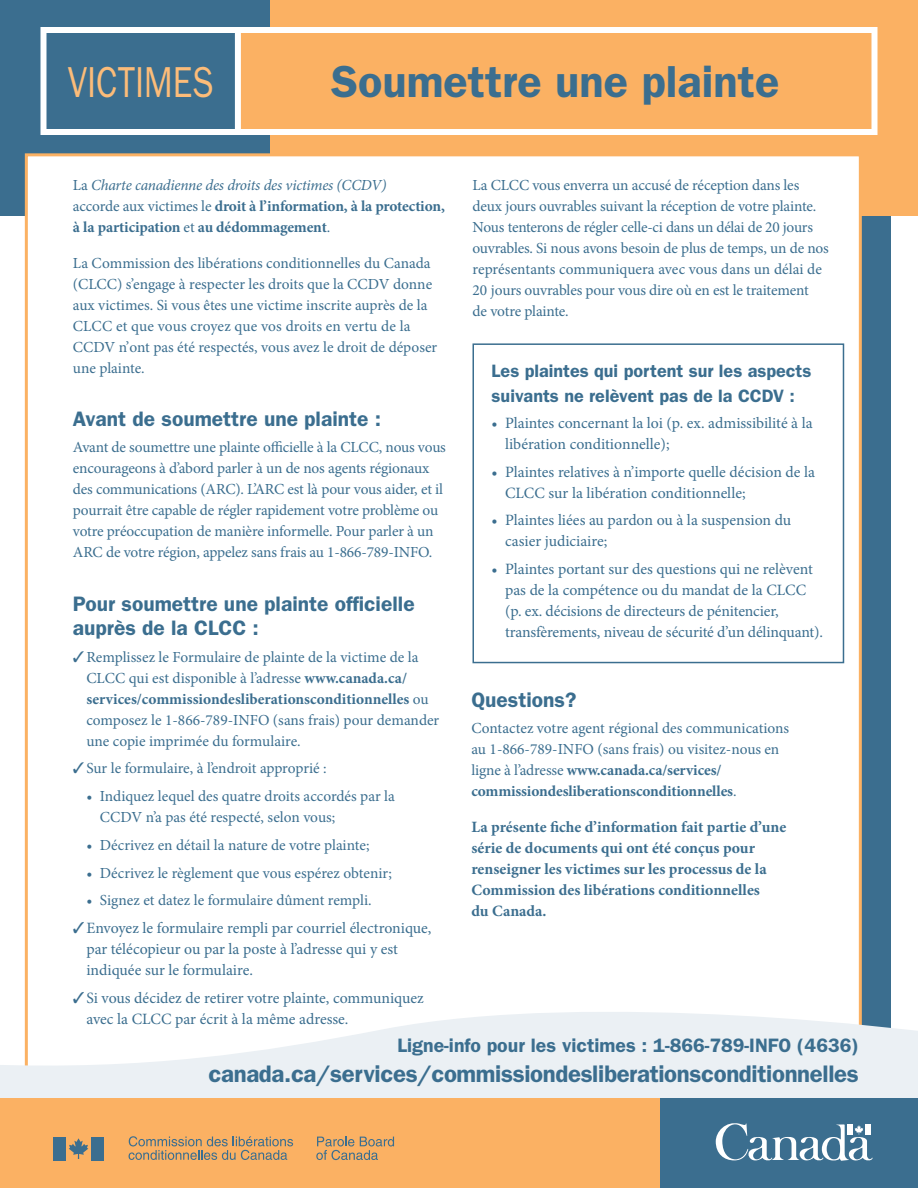
<style>
.page{position:relative;width:918px;height:1188px;background:#fff}
.page>*{position:absolute;margin:0;border:0;box-sizing:border-box;transform-origin:0 0}
.t1{font:600 45px "ITC Franklin Gothic Std";color:#3b6e8f}
.t2{font:43.5px "ITC Franklin Gothic Std";color:#fcbc79;scale:.8 1}
.Body_text{font:600 24px "ITC Franklin Gothic Std";letter-spacing:-.015em;color:#3b6e8f}
.t3{font:600 21px/24.8px "ITC Franklin Gothic Std";color:#3b6e8f}
.Body_text-2{font:600 19.5px "ITC Franklin Gothic Std";color:#3b6e8f}
.t4{font:600 18px/24.8px "ITC Franklin Gothic Std";color:#3b6e8f}
.t5{font:15.75px/21px "Minion Pro";letter-spacing:-.005em;color:#3b6e8f}
.t6{font:700 15.75px/21px "Minion Pro";color:#3b6e8f}
.P_French{font:15.3px/21px "Minion Pro";letter-spacing:-.01em;color:#3b6e8f}
.P_French-2{font:700 15.3px/21px "Minion Pro";letter-spacing:-.01em;color:#3b6e8f}
.s1{font-weight:400}
.s2{font-weight:400;font-style:italic}
.s3{font-weight:700}
</style>
<div class="page">
<div style="left:28px;top:54px;width:863px;height:1072px;background:#3b6e8f"></div>
<div style="left:0;top:0;width:918px;height:216px;background:#fbb163"></div>
<div style="left:0;top:0;width:270px;height:216px;background:#3b6e8f"></div>
<div style="left:25px;top:153px;width:837px;height:963px;background:#fff;border:3px solid #fbb163"></div>
<svg style="left:0;top:988px;width:918px;height:110px;fill:#ebf0f4"></svg>
<div style="left:40px;top:27px;width:201px;height:108px;background:#3b6e8f;border:6px solid #fff"></div>
<div style="left:235px;top:27px;width:643px;height:108px;background:#fbb163;border:6px solid #fff"></div>
<div style="left:0;top:1098px;width:918px;height:90px;background:#fbb163"></div>
<div style="left:660px;top:1098px;width:258px;height:90px;background:#3b6e8f"></div>
<svg style="left:716px;top:1123px;width:157px;height:38px"></svg>
<svg style="left:69px;top:1138px;width:19px;height:21px"></svg>
<div style="left:53px;top:1137px;width:13px;height:23px;background:#3b6e8f"></div>
<div style="left:92px;top:1137px;width:12px;height:23px;background:#3b6e8f"></div>
<svg style="left:316px;top:1137px;width:78px;height:23px"></svg>
<svg style="left:129px;top:1136px;width:164px;height:24px"></svg>
<div style="left:472px;top:343px;width:372px;height:320px;border:2px solid #3b6e8f"></div>
<p class="t2" style="left:68px;top:57px;width:184px">VICTIMES</p>
<p class="t1" style="left:331px;top:55px;width:450px">Soumettre une plainte</p>
<h3 class="P_French-2" style="left:73px;top:174px;width:374px"><span class="s1">La</span> <span class="s2">Charte canadienne des droits des victimes (CCDV)<br></span><span class="s1">accorde aux victimes le</span> droit à l’information, à la protection, à la participation <span class="s1">et</span> au dédommagement<span class="s1">.</span></h3>
<h3 class="P_French" style="left:73px;top:252px;width:366px">La Commission des libérations conditionnelles du Canada (CLCC) s’engage à respecter les droits que la CCDV donne aux victimes. Si vous êtes une victime inscrite auprès de la CLCC et que vous croyez que vos droits en vertu de la CCDV n’ont pas été respectés, vous avez le droit de déposer une plainte.</h3>
<h2 class="t3" style="left:73px;top:406px;width:310px">Avant de soumettre une plainte :</h2>
<h3 class="P_French" style="left:73px;top:437px;width:375px">Avant de soumettre une plainte officielle à la CLCC, nous vous encourageons à d’abord parler à un de nos agents régionaux des communications (ARC). L’ARC est là pour vous aider, et il pourrait être capable de régler rapidement votre problème ou votre préoccupation de manière informelle. Pour parler à un ARC de votre région, appelez sans frais au 1-866-789-INFO.</h3>
<h2 class="t3" style="left:73px;top:591px;width:343px">Pour soumettre une plainte officielle auprès de la CLCC :</h2>
<p class="P_French" style="left:86px;top:646px;width:354px;text-indent:-13px">✓Remplissez le Formulaire de plainte de la victime de la CLCC qui est disponible à l’adresse <span class="s3">www.canada.ca/ services/commissiondesliberationsconditionnelles</span> ou composez le 1-866-789-INFO (sans frais) pour demander une copie imprimée du formulaire.</p>
<p class="P_French" style="left:73px;top:758px;width:255px">✓Sur le formulaire, à l’endroit approprié :</p>
<p class="P_French" style="left:100px;top:786px;width:297px;text-indent:-14px">• Indiquez lequel des quatre droits accordés par la<br>CCDV n’a pas été respecté, selon vous;</p>
<p class="P_French" style="left:86px;top:835px;width:285px">• Décrivez en détail la nature de votre plainte;</p>
<p class="P_French" style="left:86px;top:862px;width:307px">• Décrivez le règlement que vous espérez obtenir;</p>
<p class="P_French" style="left:86px;top:890px;width:287px">• Signez et datez le formulaire dûment rempli.</p>
<p class="t5" style="left:86px;top:918px;width:347px;text-indent:-13px">✓Envoyez le formulaire rempli par courriel électronique, par télécopieur ou par la poste à l’adresse qui y est indiquée sur le formulaire.</p>
<p class="t5" style="left:86px;top:988px;width:339px;text-indent:-13px">✓Si vous décidez de retirer votre plainte, communiquez avec la CLCC par écrit à la même adresse.</p>
<h3 class="P_French" style="left:472px;top:174px;width:358px">La CLCC vous enverra un accusé de réception dans les deux jours ouvrables suivant la réception de votre plainte.<br>Nous tenterons de régler celle-ci dans un délai de 20 jours ouvrables. Si nous avons besoin de plus de temps, un de nos représentants communiquera avec vous dans un délai de 20 jours ouvrables pour vous dire où en est le traitement<br>de votre plainte.</h3>
<h2 class="t4" style="left:492px;top:358px;width:321px">Les plaintes qui portent sur les aspects suivants ne relèvent pas de la CCDV :</h2>
<p class="t5" style="left:505px;top:412px;width:309px;text-indent:-14px">• Plaintes concernant la loi (p. ex. admissibilité à la libération conditionnelle);</p>
<p class="t5" style="left:505px;top:461px;width:311px;text-indent:-14px">• Plaintes relatives à n’importe quelle décision de la<br>CLCC sur la libération conditionnelle;</p>
<p class="t5" style="left:505px;top:510px;width:288px;text-indent:-14px">• Plaintes liées au pardon ou à la suspension du casier judiciaire;</p>
<p class="t5" style="left:505px;top:559px;width:320px;text-indent:-14px">• Plaintes portant sur des questions qui ne relèvent pas de la compétence ou du mandat de la CLCC (p. ex. décisions de directeurs de pénitencier, transfèrements, niveau de sécurité d’un délinquant).</p>
<h2 class="t3" style="left:471px;top:687px;width:107px">Questions?</h2>
<h3 class="P_French" style="left:471px;top:718px;width:319px">Contactez votre agent régional des communications au 1-866-789-INFO (sans frais) ou visitez-nous en ligne à l’adresse <span class="s3">www.canada.ca/services/ commissiondesliberationsconditionnelles</span>.</h3>
<p class="t6" style="left:471px;top:816px;width:316px">La présente fiche d’information fait partie d’une série de documents qui ont été conçus pour renseigner les victimes sur les processus de la Commission des libérations conditionnelles<br>du Canada.</p>
<p class="Body_text-2" style="left:397px;top:1034px;width:463px">Ligne-info pour les victimes : 1-866-789-INFO (4636)</p>
<p class="Body_text" style="left:209px;top:1060px;width:652px">canada.ca/services/commissiondesliberationsconditionnelles</p>
</div>
